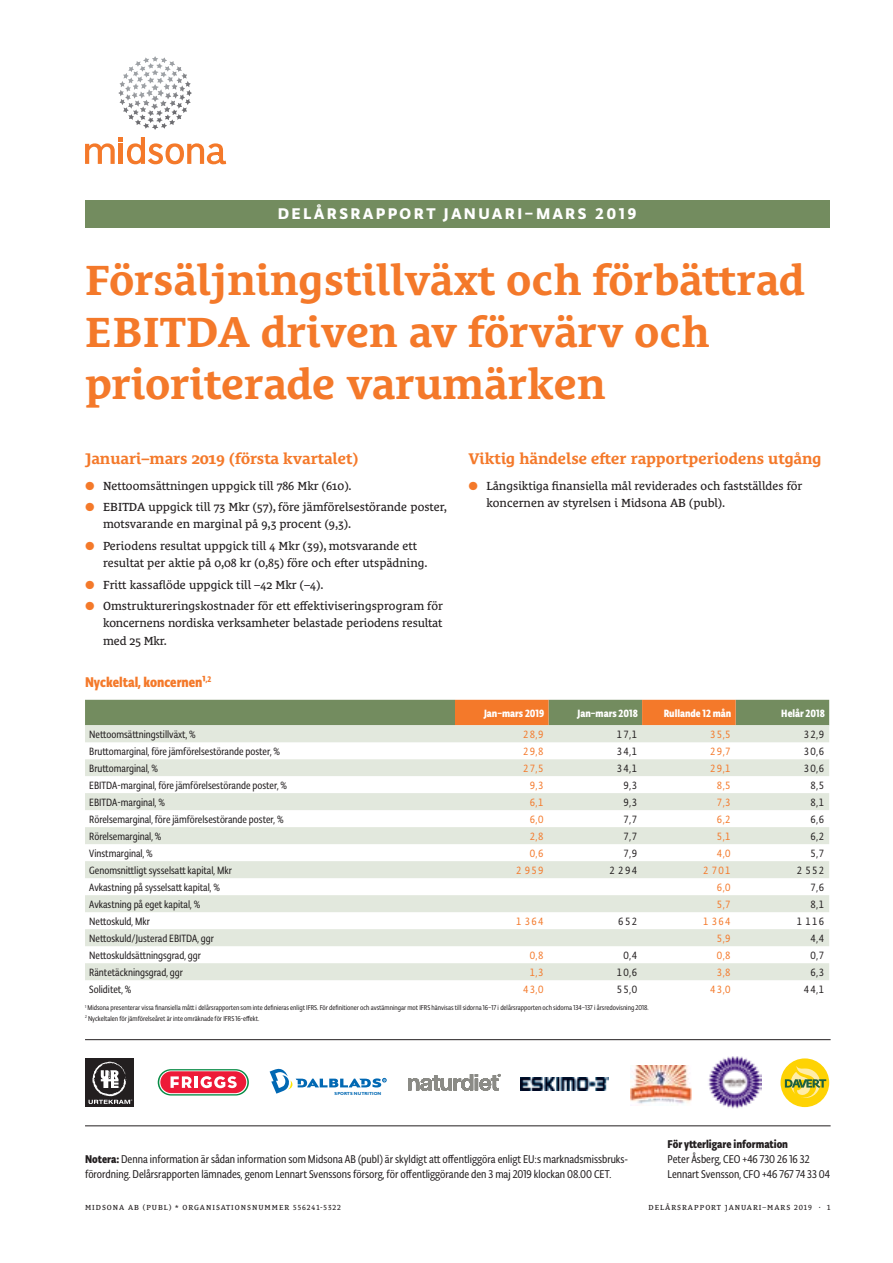
<style>
.page{position:relative;width:893px;height:1263px;background:#fff}
.page>*{position:absolute;margin:0;border:0;box-sizing:border-box;transform-origin:0 0}
.Rubrik{font:700 43.2px/52.1px "Le Monde Courrier Pro";color:#f4792a}
.t1{font:16.5px "Typonine Sans Bld";letter-spacing:.15em;color:#fff}
.Mellanrubrik_1{font:700 15.75px "Le Monde Courrier Pro";color:#f4792a}
.Diagram_rubrik{font:15px "Tynine Sans Cond Bld";color:#f4792a}
.Brödtext_första{font:12px/17.2px "Le Monde Courrier Pro";color:#231f20}
.Fakta{font:12px/15px "Tynine Sans Cond";color:#231f20}
.Fakta-2{font:12px "Tynine Sans Cond Bld";color:#231f20}
.Tabell_text{font:11.25px "Tynine Sans Cond";color:#231f20}
.Tabell_text-2{font:11.25px "Tynine Sans Cond";color:#f4792a}
.Tabell_huvud_S{font:11.25px "Tynine Sans Cond Bld";color:#fff}
.Fotnot{font:7.5px/10.5px "Tynine Sans Cond";color:#231f20}
.t2{font:7.5px "Le Monde Courrier Pro";letter-spacing:.125em;color:#231f20}
.t3{font:700 4.5px "Gill Sans";color:#0168b3}
.s1{color:#f4792a}
.s2{font-family:"Tynine Sans Cond Bld"}
</style>
<div class="page">
<svg style="left:85px;top:137px;width:141px;height:27px"></svg>
<svg style="left:118px;top:56px;width:74px;height:74px"></svg>
<div style="left:85px;top:200px;width:744px;height:27px;background:#738c5f"></div>
<svg style="left:85px;top:700px;width:744px;height:25px;background:#928751"></svg>
<svg style="left:85px;top:725px;width:744px;height:255px;fill:#e2e8dd"></svg>
<hr style="left:85px;top:1039px;width:746px;height:1px;background:#231f20">
<hr style="left:85px;top:1125px;width:746px;height:1px;background:#231f20">
<div style="left:85px;top:1058px;width:49px;height:49px;background:#231f20"></div>
<svg style="left:89px;top:1061px;width:43px;height:43px"></svg>
<svg style="left:158px;top:1069px;width:91px;height:26px"></svg>
<svg style="left:159px;top:1070px;width:88px;height:24px"></svg>
<div style="left:160px;top:1071px;width:86px;height:22px;background:#ed1a38;border-radius:11px"></div>
<svg style="left:171px;top:1076px;width:66px;height:12px"></svg>
<svg style="left:270px;top:1069px;width:116px;height:25px"></svg>
<svg style="left:408px;top:1074px;width:93px;height:17px"></svg>
<img style="left:708px;top:1056px;width:53px;height:53px">
<img style="left:630px;top:1065px;width:61px;height:39px">
<img style="left:520px;top:1077px;width:88px;height:13px">
<div style="left:780px;top:1058px;width:49px;height:49px;background:#fed304;border-radius:50%"></div>
<svg style="left:785px;top:1065px;width:41px;height:33px"></svg>
<p class="t1" style="left:278px;top:203px;width:360px">DELÅRSRAPPORT JANUARI–MARS 2019</p>
<p class="Rubrik" style="left:85px;top:249px;width:721px">Försäljningstillväxt och förbättrad<br>EBITDA driven av förvärv och prioriterade varumärken</p>
<p class="Mellanrubrik_1" style="left:85px;top:445px;width:275px">Januari–mars 2019 (första kvartalet)</p>
<p class="Brödtext_första" style="left:85px;top:475px;width:268px"><span class="s1">●</span> Nettoomsättningen uppgick till 786 Mkr (610).</p>
<p class="Brödtext_första" style="left:103px;top:497px;width:345px;text-indent:-18px"><span class="s1">●</span> EBITDA uppgick till 73 Mkr (57), före jämförelsestörande poster, motsvarande en marginal på 9,3 procent (9,3).</p>
<p class="Brödtext_första" style="left:103px;top:536px;width:326px;text-indent:-18px"><span class="s1">●</span> Periodens resultat uppgick till 4 Mkr (39), motsvarande ett resultat per aktie på 0,08 kr (0,85) före och efter utspädning.</p>
<p class="Brödtext_första" style="left:85px;top:574px;width:240px"><span class="s1">●</span> Fritt kassaflöde uppgick till –42 Mkr (–4).</p>
<p class="Brödtext_första" style="left:103px;top:596px;width:341px;text-align:justify;text-indent:-18px"><span class="s1">●</span> Omstruktureringskostnader för ett effektiviseringsprogram för koncernens nordiska verksamheter belastade periodens resultat med 25 Mkr.</p>
<p class="Diagram_rubrik" style="left:85px;top:673px;width:128px">Nyckeltal, koncernen¹<sup>,2</sup></p>
<p class="Mellanrubrik_1" style="left:468px;top:445px;width:355px">Viktig händelse efter rapportperiodens utgång</p>
<p class="Brödtext_första" style="left:486px;top:475px;width:317px;text-indent:-18px"><span class="s1">●</span> Långsiktiga finansiella mål reviderades och fastställdes för koncernen av styrelsen i Midsona AB (publ).</p>
<p class="Tabell_huvud_S" style="left:484px;top:706px;width:62px">Jan–mars 2019</p>
<p class="Tabell_huvud_S" style="left:577px;top:706px;width:62px">Jan–mars 2018</p>
<p class="Tabell_huvud_S" style="left:664px;top:706px;width:69px">Rullande 12 mån</p>
<p class="Tabell_huvud_S" style="left:781px;top:706px;width:45px">Helår 2018</p>
<p class="Tabell_text" style="left:89px;top:728px;width:108px">Nettoomsättningstillväxt, %</p>
<p class="Tabell_text-2" style="left:522px;top:728px;width:23px">28,9</p>
<p class="Tabell_text" style="left:616px;top:728px;width:23px">17,1</p>
<p class="Tabell_text-2" style="left:710px;top:728px;width:23px">35,5</p>
<p class="Tabell_text" style="left:803px;top:728px;width:23px">32,9</p>
<p class="Tabell_text" style="left:89px;top:745px;width:192px">Bruttomarginal, före jämförelsestörande poster, %</p>
<p class="Tabell_text-2" style="left:522px;top:745px;width:23px">29,8</p>
<p class="Tabell_text" style="left:616px;top:745px;width:23px">34,1</p>
<p class="Tabell_text-2" style="left:710px;top:745px;width:23px">29,7</p>
<p class="Tabell_text" style="left:803px;top:745px;width:23px">30,6</p>
<p class="Tabell_text" style="left:89px;top:762px;width:70px">Bruttomarginal, %</p>
<p class="Tabell_text-2" style="left:522px;top:762px;width:23px">27,5</p>
<p class="Tabell_text" style="left:616px;top:762px;width:23px">34,1</p>
<p class="Tabell_text-2" style="left:710px;top:762px;width:23px">29,1</p>
<p class="Tabell_text" style="left:803px;top:762px;width:23px">30,6</p>
<p class="Tabell_text" style="left:89px;top:779px;width:199px">EBITDA-marginal, före jämförelsestörande poster, %</p>
<p class="Tabell_text-2" style="left:529px;top:779px;width:17px">9,3</p>
<p class="Tabell_text" style="left:623px;top:779px;width:17px">9,3</p>
<p class="Tabell_text-2" style="left:716px;top:779px;width:17px">8,5</p>
<p class="Tabell_text" style="left:810px;top:779px;width:17px">8,5</p>
<p class="Tabell_text" style="left:89px;top:796px;width:77px">EBITDA-marginal, %</p>
<p class="Tabell_text-2" style="left:529px;top:796px;width:17px">6,1</p>
<p class="Tabell_text" style="left:623px;top:796px;width:17px">9,3</p>
<p class="Tabell_text-2" style="left:716px;top:796px;width:17px">7,3</p>
<p class="Tabell_text" style="left:810px;top:796px;width:17px">8,1</p>
<p class="Tabell_text" style="left:89px;top:813px;width:196px">Rörelsemarginal, före jämförelsestörande poster, %</p>
<p class="Tabell_text-2" style="left:529px;top:813px;width:17px">6,0</p>
<p class="Tabell_text" style="left:623px;top:813px;width:17px">7,7</p>
<p class="Tabell_text-2" style="left:716px;top:813px;width:17px">6,2</p>
<p class="Tabell_text" style="left:810px;top:813px;width:17px">6,6</p>
<p class="Tabell_text" style="left:89px;top:830px;width:74px">Rörelsemarginal, %</p>
<p class="Tabell_text-2" style="left:529px;top:830px;width:17px">2,8</p>
<p class="Tabell_text" style="left:623px;top:830px;width:17px">7,7</p>
<p class="Tabell_text-2" style="left:716px;top:830px;width:17px">5,1</p>
<p class="Tabell_text" style="left:810px;top:830px;width:17px">6,2</p>
<p class="Tabell_text" style="left:89px;top:847px;width:65px">Vinstmarginal, %</p>
<p class="Tabell_text-2" style="left:529px;top:847px;width:17px">0,6</p>
<p class="Tabell_text" style="left:623px;top:847px;width:17px">7,9</p>
<p class="Tabell_text-2" style="left:716px;top:847px;width:17px">4,0</p>
<p class="Tabell_text" style="left:810px;top:847px;width:17px">5,7</p>
<p class="Tabell_text" style="left:89px;top:864px;width:144px">Genomsnittligt sysselsatt kapital, Mkr</p>
<p class="Tabell_text-2" style="left:515px;top:864px;width:30px">2 959</p>
<p class="Tabell_text" style="left:609px;top:864px;width:30px">2 294</p>
<p class="Tabell_text-2" style="left:702px;top:864px;width:30px">2 701</p>
<p class="Tabell_text" style="left:796px;top:864px;width:30px">2 552</p>
<p class="Tabell_text" style="left:89px;top:881px;width:132px">Avkastning på sysselsatt kapital, %</p>
<p class="Tabell_text-2" style="left:716px;top:881px;width:17px">6,0</p>
<p class="Tabell_text" style="left:810px;top:881px;width:17px">7,6</p>
<p class="Tabell_text" style="left:89px;top:898px;width:112px">Avkastning på eget kapital, %</p>
<p class="Tabell_text-2" style="left:716px;top:898px;width:17px">5,7</p>
<p class="Tabell_text" style="left:810px;top:898px;width:17px">8,1</p>
<p class="Tabell_text" style="left:89px;top:915px;width:62px">Nettoskuld, Mkr</p>
<p class="Tabell_text-2" style="left:515px;top:915px;width:30px">1 364</p>
<p class="Tabell_text" style="left:618px;top:915px;width:22px">652</p>
<p class="Tabell_text-2" style="left:702px;top:915px;width:30px">1 364</p>
<p class="Tabell_text" style="left:796px;top:915px;width:30px">1 116</p>
<p class="Tabell_text" style="left:89px;top:932px;width:126px">Nettoskuld/Justerad EBITDA, ggr</p>
<p class="Tabell_text-2" style="left:716px;top:932px;width:17px">5,9</p>
<p class="Tabell_text" style="left:810px;top:932px;width:17px">4,4</p>
<p class="Tabell_text" style="left:89px;top:949px;width:113px">Nettoskuldsättningsgrad, ggr</p>
<p class="Tabell_text-2" style="left:529px;top:949px;width:17px">0,8</p>
<p class="Tabell_text" style="left:623px;top:949px;width:17px">0,4</p>
<p class="Tabell_text-2" style="left:716px;top:949px;width:17px">0,8</p>
<p class="Tabell_text" style="left:810px;top:949px;width:17px">0,7</p>
<p class="Tabell_text" style="left:89px;top:966px;width:95px">Räntetäckningsgrad, ggr</p>
<p class="Tabell_text-2" style="left:529px;top:966px;width:17px">1,3</p>
<p class="Tabell_text" style="left:616px;top:966px;width:23px">10,6</p>
<p class="Tabell_text-2" style="left:716px;top:966px;width:17px">3,8</p>
<p class="Tabell_text" style="left:810px;top:966px;width:17px">6,3</p>
<p class="Tabell_text" style="left:89px;top:983px;width:44px">Soliditet, %</p>
<p class="Tabell_text-2" style="left:522px;top:983px;width:23px">43,0</p>
<p class="Tabell_text" style="left:616px;top:983px;width:23px">55,0</p>
<p class="Tabell_text-2" style="left:710px;top:983px;width:23px">43,0</p>
<p class="Tabell_text" style="left:803px;top:983px;width:23px">44,1</p>
<p class="Fotnot" style="left:85px;top:1002px;width:565px"><sup>1</sup> Midsona presenterar vissa finansiella mått i delårsrapporten som inte definieras enligt IFRS. För definitioner och avstämningar mot IFRS hänvisas till sidorna 16–17 i delårsrapporten och sidorna 134–137 i årsredovisning 2018.<br><sup>2</sup> Nyckeltalen för jämförelseåret är inte omräknade för IFRS 16-effekt.</p>
<p class="t3" style="left:335px;top:1090px;width:48px">SPORTS NUTRITION</p>
<p class="Fakta" style="left:85px;top:1151px;width:545px"><span class="s2">Notera:</span> Denna information är sådan information som Midsona AB (publ) är skyldigt att offentliggöra enligt EU:s marknadsmissbruks&shy;förordning. Delårsrapporten lämnades, genom Lennart Svenssons försorg, för offentliggörande den 3 maj 2019 klockan 08.00 CET.</p>
<p class="Fakta-2" style="left:668px;top:1137px;width:122px">För ytterligare information</p>
<p class="Fakta" style="left:668px;top:1151px;width:143px">Peter Åsberg, CEO +46 730 26 16 32</p>
<p class="Fakta" style="left:668px;top:1166px;width:164px">Lennart Svensson, CFO +46 767 74 33 04</p>
<p class="t2" style="left:85px;top:1201px;width:257px">MIDSONA AB (PUBL) * ORGANISATIONSNUMMER 556241-5322</p>
<p class="t2" style="left:649px;top:1201px;width:184px">DELÅRSRAPPORT JANUARI–MARS 2019 · 1</p>
</div>
